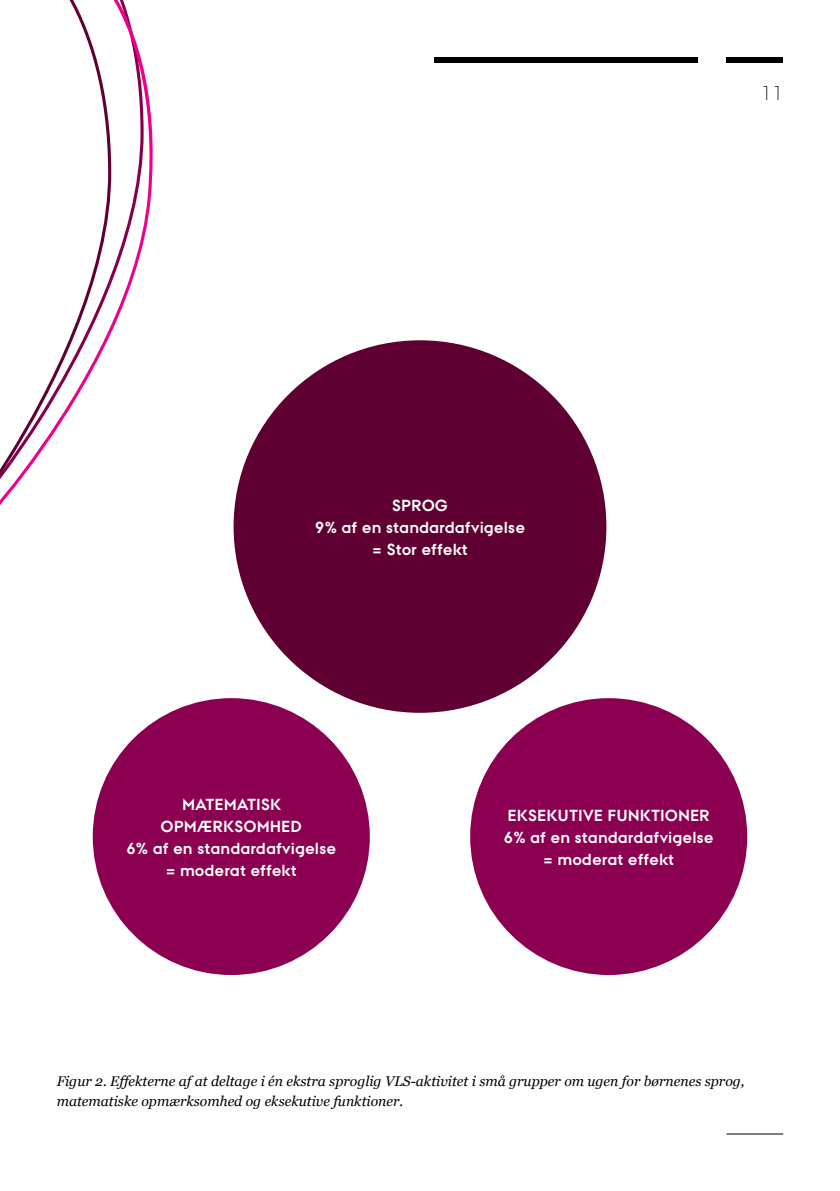
<style>
.page{position:relative;width:840px;height:1191px;background:#fff}
.page>*{position:absolute;margin:0;border:0;box-sizing:border-box;transform-origin:0 0}
.t1{font:300 20px "AU Passata";color:#000}
.t2{font:700 16px/22px "AU Passata";letter-spacing:.04em;color:#fff;text-align:center}
.t3{font:italic 14px/20px "Georgia";color:#000}
</style>
<div class="page">
<div style="left:726px;top:57px;width:56px;height:5px;background:#000"></div>
<div style="left:434px;top:57px;width:263px;height:5px;background:#000"></div>
<hr style="left:726px;top:1133px;width:56px;height:1px;background:#000">
<div style="left:233px;top:340px;width:373px;height:373px;background:#600032;border-radius:50%"></div>
<div style="left:470px;top:698px;width:276px;height:277px;background:#8c0052;border-radius:50%"></div>
<div style="left:93px;top:698px;width:276px;height:277px;background:#8c0052;border-radius:50%"></div>
<svg style="left:112px;top:0;width:41px;height:331px"></svg>
<svg style="left:0;top:0;width:112px;height:505px"></svg>
<p class="t1" style="left:760px;top:81px;width:24px">11</p>
<p class="t2" style="left:315px;top:494px;width:211px">SPROG<br>9% af en standardafvigelse = Stor effekt</p>
<p class="t2" style="left:126px;top:793px;width:211px">MATEMATISK<br>OPMÆRKSOMHED<br>6% af en standardafvigelse = moderat effekt</p>
<p class="t2" style="left:503px;top:804px;width:211px">EKSEKUTIVE FUNKTIONER<br>6% af en standardafvigelse = moderat effekt</p>
<p class="t3" style="left:57px;top:1070px;width:689px">Figur 2. Effekterne af at deltage i én ekstra sproglig VLS-aktivitet i små grupper om ugen for børnenes sprog, matematiske opmærksomhed og eksekutive funktioner.</p>
</div>
